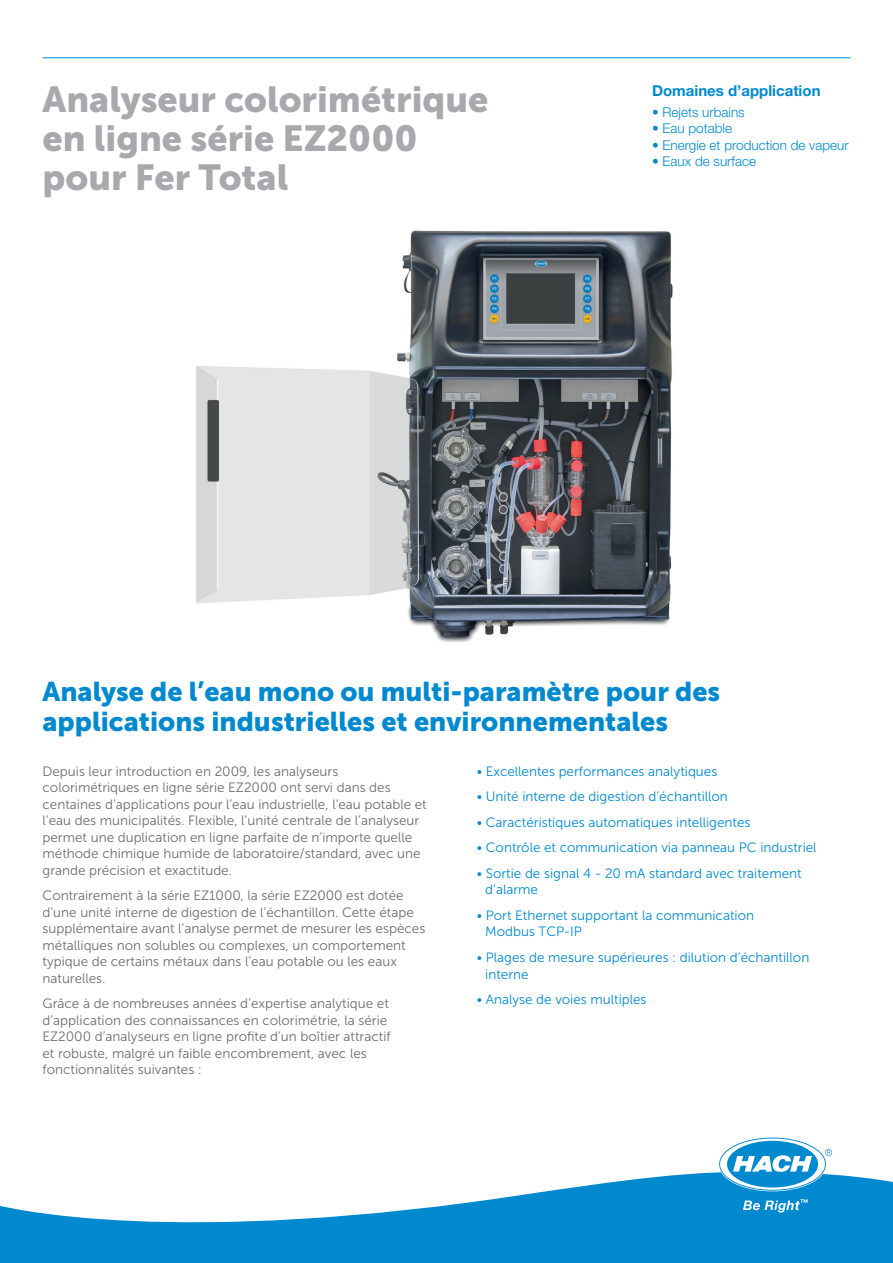
<style>
.page{position:relative;width:893px;height:1263px;background:#fff}
.page>*{position:absolute;margin:0;border:0;box-sizing:border-box;transform-origin:0 0}
.Head_1{font:36px/39px "Museo Sans 900";color:#a8a9ad}
.Head_2_USP{font:27px/30px "Museo Sans 900";color:#0089cf}
.Head_3{font:700 15px "Helvetica Neue LTW1 G";color:#0089cf}
.Head_2_USP-2{font:13.5px/16.5px "Museo Sans 300";color:#6c6d70}
.Head_2_USP-3{font:13.5px/16.5px "Museo Sans 300";color:#0089cf}
.Text_1_Color{font:300 13.5px "Helvetica Neue LTW1 G";color:#0089cf}
</style>
<div class="page">
<hr style="left:43px;top:57px;width:807px;height:1px;background:#0089cf">
<svg style="left:0;top:1172px;width:893px;height:91px;fill:#0089cf"></svg>
<svg style="left:720px;top:1138px;width:112px;height:52px"></svg>
<svg style="left:743px;top:1199px;width:64px;height:13px"></svg>
<img style="left:196px;top:230px;width:477px;height:413px">
<p class="Head_1" style="left:43px;top:80px;width:447px">Analyseur colorimétrique en ligne série EZ2000 pour Fer Total</p>
<p class="Head_3" style="left:652px;top:81px;width:170px">Domaines d’application</p>
<p class="Text_1_Color" style="left:652px;top:104px;width:94px">• Rejets urbains</p>
<p class="Text_1_Color" style="left:652px;top:120px;width:82px">• Eau potable</p>
<p class="Text_1_Color" style="left:652px;top:137px;width:198px">• Energie et production de vapeur</p>
<p class="Text_1_Color" style="left:652px;top:153px;width:106px">• Eaux de surface</p>
<p class="Head_2_USP" style="left:43px;top:676px;width:679px">Analyse de l’eau mono ou multi-paramètre pour des applications industrielles et environnementales</p>
<p class="Head_2_USP-2" style="left:43px;top:763px;width:386px">Depuis leur introduction en 2009, les analyseurs colorimétriques en ligne série EZ2000 ont servi dans des centaines d’applications pour l’eau industrielle, l’eau potable et l’eau des municipalités. Flexible, l’unité centrale de l’analyseur permet une duplication en ligne parfaite de n’importe quelle méthode chimique humide de laboratoire/standard, avec une grande précision et exactitude.</p>
<p class="Head_2_USP-2" style="left:43px;top:887px;width:384px">Contrairement à la série EZ1000, la série EZ2000 est dotée d’une unité interne de digestion de l’échantillon. Cette étape supplémentaire avant l’analyse permet de mesurer les espèces métalliques non solubles ou complexes, un comportement typique de certains métaux dans l’eau potable ou les eaux naturelles.</p>
<p class="Head_2_USP-2" style="left:43px;top:995px;width:350px">Grâce à de nombreuses années d’expertise analytique et d’application des connaissances en colorimétrie, la série EZ2000 d’analyseurs en ligne profite d’un boîtier attractif et robuste, malgré un faible encombrement, avec les fonctionnalités suivantes :</p>
<p class="Head_2_USP-3" style="left:477px;top:763px;width:242px">• Excellentes performances analytiques</p>
<p class="Head_2_USP-3" style="left:477px;top:788px;width:253px">• Unité interne de digestion d’échantillon</p>
<p class="Head_2_USP-3" style="left:477px;top:814px;width:275px">• Caractéristiques automatiques intelligentes</p>
<p class="Head_2_USP-3" style="left:477px;top:839px;width:341px">• Contrôle et communication via panneau PC industriel</p>
<p class="Head_2_USP-3" style="left:485px;top:865px;width:318px;text-indent:-9px">• Sortie de signal 4 - 20 mA standard avec traitement d’alarme</p>
<p class="Head_2_USP-3" style="left:485px;top:907px;width:270px;text-indent:-9px">• Port Ethernet supportant la communication<br>Modbus TCP-IP</p>
<p class="Head_2_USP-3" style="left:485px;top:949px;width:326px;text-indent:-9px">• Plages de mesure supérieures : dilution d’échantillon interne</p>
<p class="Head_2_USP-3" style="left:477px;top:991px;width:171px">• Analyse de voies multiples</p>
</div>
